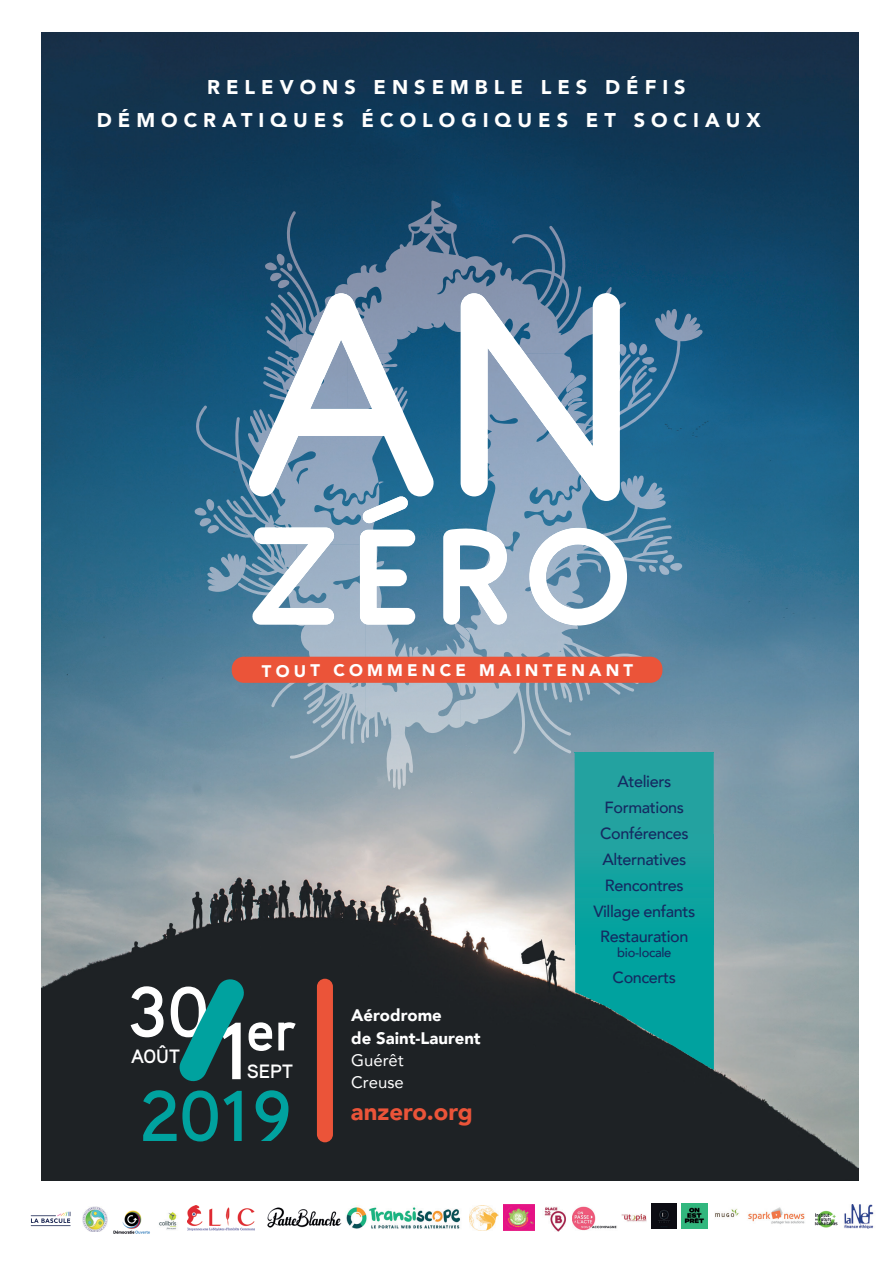
<style>
.page{position:relative;width:893px;height:1263px;background:#fff}
.page>*{position:absolute;margin:0;border:0;box-sizing:border-box;transform-origin:0 0}
.t1{font:700 80.85px "Aaux Pro";color:#fff}
.t2{font:700 71.85px "Aaux Pro";color:#00a29f}
.t3{font:700 71.55px "Aaux Pro";color:#fff}
.t4{font:900 23.85px "Avenir";color:#eb5439}
.t5{font:900 19.95px/33px "Avenir";letter-spacing:.3em;color:#fff}
.t6{font:700 19.2px "Aaux Pro";color:#fff}
.t7{font:900 16.8px "Avenir";letter-spacing:.245em;color:#fff}
.t8{font:900 16.65px/22.6px "Avenir";letter-spacing:-.005em;color:#fff}
.t9{font:16.65px/22px "Avenir";letter-spacing:-.005em;color:#fff}
.t10{font:500 16.2px/26px "Avenir";letter-spacing:-.025em;color:#142a61;text-align:center}
.t11{font:500 12.9px "Avenir";letter-spacing:-.025em;color:#142a61}
</style>
<div class="page">
<img style="left:42px;top:32px;width:816px;height:1148px">
<img style="left:460px;top:430px;width:66px;height:311px">
<img style="left:271px;top:625px;width:94px;height:89px">
<img style="left:365px;top:624px;width:96px;height:164px">
<img style="left:556px;top:625px;width:48px;height:128px">
<img style="left:603px;top:653px;width:48px;height:4px">
<img style="left:513px;top:740px;width:43px;height:14px">
<img style="left:594px;top:683px;width:51px;height:12px">
<img style="left:263px;top:211px;width:34px;height:43px">
<img style="left:347px;top:202px;width:135px;height:152px">
<img style="left:606px;top:287px;width:48px;height:5px">
<img style="left:657px;top:309px;width:48px;height:96px">
<img style="left:195px;top:406px;width:51px;height:186px">
<img style="left:546px;top:475px;width:126px;height:105px">
<svg style="left:529px;top:528px;width:98px;height:97px"></svg>
<img style="left:455px;top:625px;width:15px;height:16px">
<svg style="left:443px;top:525px;width:68px;height:100px"></svg>
<svg style="left:409px;top:647px;width:3px;height:10px"></svg>
<svg style="left:194px;top:499px;width:26px;height:34px"></svg>
<svg style="left:638px;top:555px;width:44px;height:20px"></svg>
<svg style="left:461px;top:292px;width:196px;height:209px"></svg>
<div style="left:232px;top:657px;width:430px;height:26px;background:#eb5439;border-radius:12px"></div>
<div style="left:317px;top:979px;width:16px;height:163px;background:#eb5439;border-radius:8px"></div>
<svg style="left:178px;top:977px;width:68px;height:106px;background:#125455"></svg>
<svg style="left:575px;top:944px;width:139px;height:126px;background:#0a7978"></svg>
<div style="left:575px;top:753px;width:139px;height:81px;background:#23a2a0"></div>
<div style="left:575px;top:834px;width:139px;height:110px;background:linear-gradient(to bottom,#24a3a1,#00a29f)"></div>
<svg style="left:247px;top:254px;width:188px;height:371px"></svg>
<hr style="left:31px;top:1225px;width:40px;height:1px;background:#192552">
<svg style="left:31px;top:1212px;width:40px;height:11px"></svg>
<img style="left:715px;top:1209px;width:24px;height:9px">
<img style="left:682px;top:1203px;width:25px;height:26px">
<img style="left:572px;top:1206px;width:45px;height:24px">
<img style="left:503px;top:1205px;width:32px;height:25px">
<img style="left:544px;top:1207px;width:22px;height:25px">
<img style="left:748px;top:1207px;width:57px;height:17px">
<img style="left:470px;top:1205px;width:28px;height:26px">
<img style="left:346px;top:1207px;width:115px;height:22px">
<img style="left:267px;top:1207px;width:75px;height:21px">
<img style="left:187px;top:1205px;width:68px;height:26px">
<img style="left:159px;top:1211px;width:18px;height:19px">
<img style="left:113px;top:1210px;width:37px;height:24px">
<img style="left:652px;top:1203px;width:25px;height:25px">
<img style="left:82px;top:1207px;width:26px;height:25px">
<img style="left:621px;top:1214px;width:25px;height:8px">
<img style="left:844px;top:1205px;width:30px;height:23px">
<img style="left:814px;top:1210px;width:24px;height:18px">
<p class="t5" style="left:97px;top:70px;width:665px;text-indent:110px">RELEVONS ENSEMBLE LES DÉFIS<br>DÉMOCRATIQUES ÉCOLOGIQUES ET SOCIAUX</p>
<p class="t7" style="left:262px;top:656px;width:373px">TOUT COMMENCE MAINTENANT</p>
<h3 class="t3" style="left:128px;top:966px;width:171px">30 <sub>er</sub></h3>
<p class="t6" style="left:247px;top:1059px;width:48px">SEPT</p>
<h1 class="t1" style="left:218px;top:999px;width:35px">1</h1>
<p class="t6" style="left:131px;top:1044px;width:50px">AOÛT</p>
<h2 class="t2" style="left:140px;top:1070px;width:154px">2019</h2>
<p class="t8" style="left:351px;top:1003px;width:131px">Aérodrome<br>de Saint-Laurent</p>
<p class="t9" style="left:351px;top:1049px;width:54px">Guérêt<br>Creuse</p>
<h3 class="t4" style="left:351px;top:1091px;width:123px">anzero.org</h3>
<p class="t10" style="left:593px;top:767px;width:103px">Ateliers<br>Formations<br>Conférences<br>Alternatives<br>Rencontres<br>Village enfants<br>Restauration</p>
<p class="t11" style="left:617px;top:941px;width:56px">bio-locale</p>
<p class="t10" style="left:613px;top:963px;width:65px">Concerts</p>
</div>
